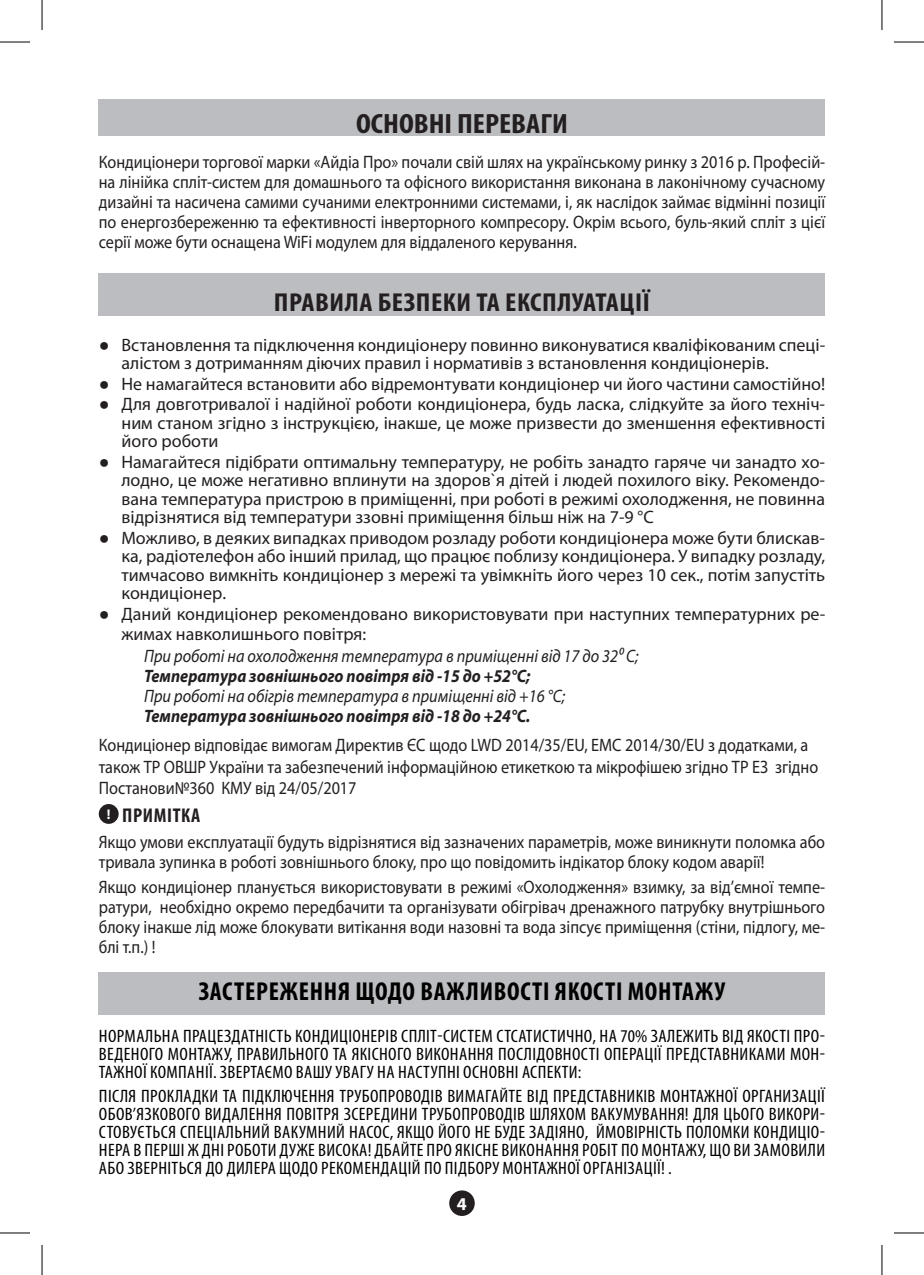
<style>
.page{position:relative;width:924px;height:1275px;background:#fff}
.page>*{position:absolute;margin:0;border:0;box-sizing:border-box;transform-origin:0 0}
.t1{font:700 condensed 28px "Myriad Pro";color:#231f20;scale:1.1 1}
.t2{font:700 condensed 26px "Myriad Pro";letter-spacing:.03em;color:#000}
.t3{font:700 condensed 26px "Myriad Pro";color:#231f20;scale:1.1 1}
.t4{font:700 condensed 20px "Myriad Pro";letter-spacing:.03em;color:#231f20}
.t5{font:18px/20px "Myriad Pro";color:#231f20;text-align:justify;scale:.9 1}
.t6{font:18px/18.6px "Myriad Pro";color:#231f20;text-align:justify}
.t7{font:condensed 18px/18px "Myriad Pro";letter-spacing:.02em;color:#000;text-align:justify;scale:1.05 1}
.t8{font:italic 18px "Myriad Pro";color:#231f20;scale:.9 1}
.t9{font:italic 700 18px "Myriad Pro";color:#231f20;scale:.9 1}
.t10{font:700 18px "Myriad Pro";color:#fff}
.s1{font-family:"Arial"}
</style>
<div class="page">
<div style="left:449px;top:1190px;width:25px;height:26px;background:#231f20;border-radius:50%"></div>
<div style="left:99px;top:99px;width:725px;height:37px;background:#bcbdc0"></div>
<div style="left:99px;top:273px;width:725px;height:43px;background:#bcbdc0"></div>
<div style="left:99px;top:972px;width:725px;height:43px;background:#bcbdc0"></div>
<div style="left:99px;top:804px;width:20px;height:20px;background:#231f20;border-radius:50%"></div>
<hr style="left:0;top:42px;width:30px;height:1px;background:#000">
<hr style="left:893px;top:42px;width:30px;height:1px;background:#000">
<hr style="left:0;top:1232px;width:30px;height:1px;background:#000">
<hr style="left:893px;top:1232px;width:30px;height:1px;background:#000">
<hr style="left:42px;top:0;width:1px;height:30px;background:#000">
<hr style="left:42px;top:1245px;width:1px;height:30px;background:#000">
<hr style="left:881px;top:0;width:1px;height:30px;background:#000">
<hr style="left:881px;top:1245px;width:1px;height:30px;background:#000">
<h1 class="t1" style="left:356px;top:107px;width:194px">ОСНОВНІ ПЕРЕВАГИ</h1>
<p class="t5" style="left:99px;top:152px;width:808px">Кондиціонери торгової марки «Айдіа Про» почали свій шлях на українському ринку з 2016 р. Професій&shy;на лінійка спліт-систем для домашнього та офісного використання виконана в лаконічному сучасному дизайні та насичена самими сучаними електронними системами, і, як наслідок займає відмінні позиції по енергозбереженню та ефективності інверторного компресору. Окрім всього, буль-який спліт з цієї серії може бути оснащена WiFi модулем для віддаленого керування.</p>
<h2 class="t3" style="left:274px;top:286px;width:28px">Правила</h2>
<h2 class="t3" style="left:377px;top:286px;width:13px">безпеки</h2>
<h2 class="t3" style="left:476px;top:286px;width:39px">та експлуатаці</h2>
<h2 class="t3" style="left:642px;top:286px;width:7px">ї</h2>
<p class="t6" style="left:121px;top:335px;width:705px;text-indent:-23px"><span class="s1">●</span> Встановлення та підключення кондиціонеру повинно виконуватися кваліфікованим спеці&shy;алістом з дотриманням діючих правил і нормативів з встановлення кондиціонерів.</p>
<p class="t6" style="left:99px;top:374px;width:727px"><span class="s1">●</span> Не намагайтеся встановити або відремонтувати кондиціонер чи його частини самостійно!</p>
<p class="t6" style="left:121px;top:394px;width:705px;text-indent:-23px"><span class="s1">●</span> Для довготривалої і надійної роботи кондиціонера, будь ласка, слідкуйте за його техніч&shy;ним станом згідно з інструкцією, інакше, це може призвести до зменшення ефективності його роботи</p>
<p class="t6" style="left:121px;top:452px;width:704px;text-indent:-23px"><span class="s1">●</span> Намагайтеся підібрати оптимальну температуру, не робіть занадто гаряче чи занадто хо&shy;лодно, це може негативно вплинути на здоров`я дітей і людей похилого віку. Рекомендо&shy;вана температура пристрою в приміщенні, при роботі в режимі охолодження, не повинна відрізнятися від температури ззовні приміщення більш ніж на 7-9 °C</p>
<p class="t6" style="left:121px;top:528px;width:704px;text-indent:-23px"><span class="s1">●</span> Можливо, в деяких випадках приводом розладу роботи кондиціонера може бути блискав&shy;ка, радіотелефон або інший прилад, що працює поблизу кондиціонера. У випадку розладу, тимчасово вимкніть кондиціонер з мережі та увімкніть його через 10 сек., потім запустіть кондиціонер.</p>
<p class="t6" style="left:121px;top:603px;width:704px;line-height:20px;text-indent:-23px"><span class="s1">●</span> Даний кондиціонер рекомендовано використовувати при наступних температурних ре&shy;жимах навколишнього повітря:</p>
<p class="t8" style="left:144px;top:644px;width:550px">При роботі на охолодження температура в приміщенні від 17 до 32⁰ С;</p>
<p class="t9" style="left:144px;top:664px;width:430px">Температура зовнішнього повітря від -15 до +52°C;</p>
<p class="t8" style="left:144px;top:684px;width:469px">При роботі на обігрів температура в приміщенні від +16 °C;</p>
<p class="t9" style="left:144px;top:704px;width:430px">Температура зовнішнього повітря від -18 до +24°C.</p>
<p class="t5" style="left:99px;top:734px;width:800px;line-height:21.6px;text-align:left">Кондиціонер відповідає вимогам Директив ЄС щодо LWD 2014/35/EU, EMC 2014/30/EU з додатками, а також ТР ОВШР України та забезпечений інформаційною етикеткою та мікрофішею згідно ТР ЕЗ згідно<br>Постанови№360 КМУ від 24/05/2017</p>
<p class="t4" style="left:107px;top:802px;width:95px"><sup>!</sup> ПРИМІТКА</p>
<p class="t5" style="left:99px;top:831px;width:808px">Якщо умови експлуатації будуть відрізнятися від зазначених параметрів, може виникнути поломка або тривала зупинка в роботі зовнішнього блоку, про що повідомить індікатор блоку кодом аварії!</p>
<p class="t5" style="left:99px;top:877px;width:808px">Якщо кондиціонер планується використовувати в режимі «Охолодження» взимку, за від’ємної темпе&shy;ратури, необхідно окремо передбачити та організувати обігрівач дренажного патрубку внутрішнього блоку інакше лід може блокувати витікання води назовні та вода зіпсує приміщення (стіни, підлогу, ме&shy;блі т.п.) !</p>
<h2 class="t2" style="left:199px;top:975px;width:368px">ЗАСТЕРЕЖЕННЯ щодо ВАЖЛИВОСТІ якості</h2>
<h2 class="t2" style="left:627px;top:975px;width:99px">МОНТАЖУ</h2>
<p class="t7" style="left:99px;top:1027px;width:692px">нормальна працездатність кондиціонерів спліт-систем стсатистично, на 70% залежить від якості про&shy;веденого монтажу, правильного та якісного виконання послідовності операції представниками мон&shy;тажної компанії. звертаємо вашу увагу на наступні основні аспекти:</p>
<p class="t7" style="left:99px;top:1086px;width:692px">Після прокладки та підключення трубопроводів вимагайте від представників монтажної организації обов’язкового видалення повітря зсередини трубопроводів шляхом вакумування! для цього викори&shy;стовується спеціальний вакумний насос, якщо його не буде задіяно, ймовірність поломки кондиціо&shy;нера в перші ж ДНІ роботи дуже висока! дбайте про якісне виконання робіт по монтажу, що ви замовили АБО ЗВЕРНІТЬСЯ</p>
<p class="t7" style="left:205px;top:1158px;width:29px">ДО ДИЛЕРА</p>
<p class="t7" style="left:279px;top:1158px;width:10px">ЩОДО</p>
<p class="t7" style="left:321px;top:1158px;width:9px">РЕКОМЕНДАЦІЙ</p>
<p class="t7" style="left:424px;top:1158px;width:29px">ПО ПІДБОРУ</p>
<p class="t7" style="left:502px;top:1158px;width:10px">МОНТАЖНОЇ</p>
<p class="t7" style="left:583px;top:1158px;width:8px">ОРГАНІЗАЦІЇ</p>
<p class="t7" style="left:660px;top:1158px;width:11px">! .</p>
<p class="t10" style="left:457px;top:1192px;width:11px">4</p>
</div>
